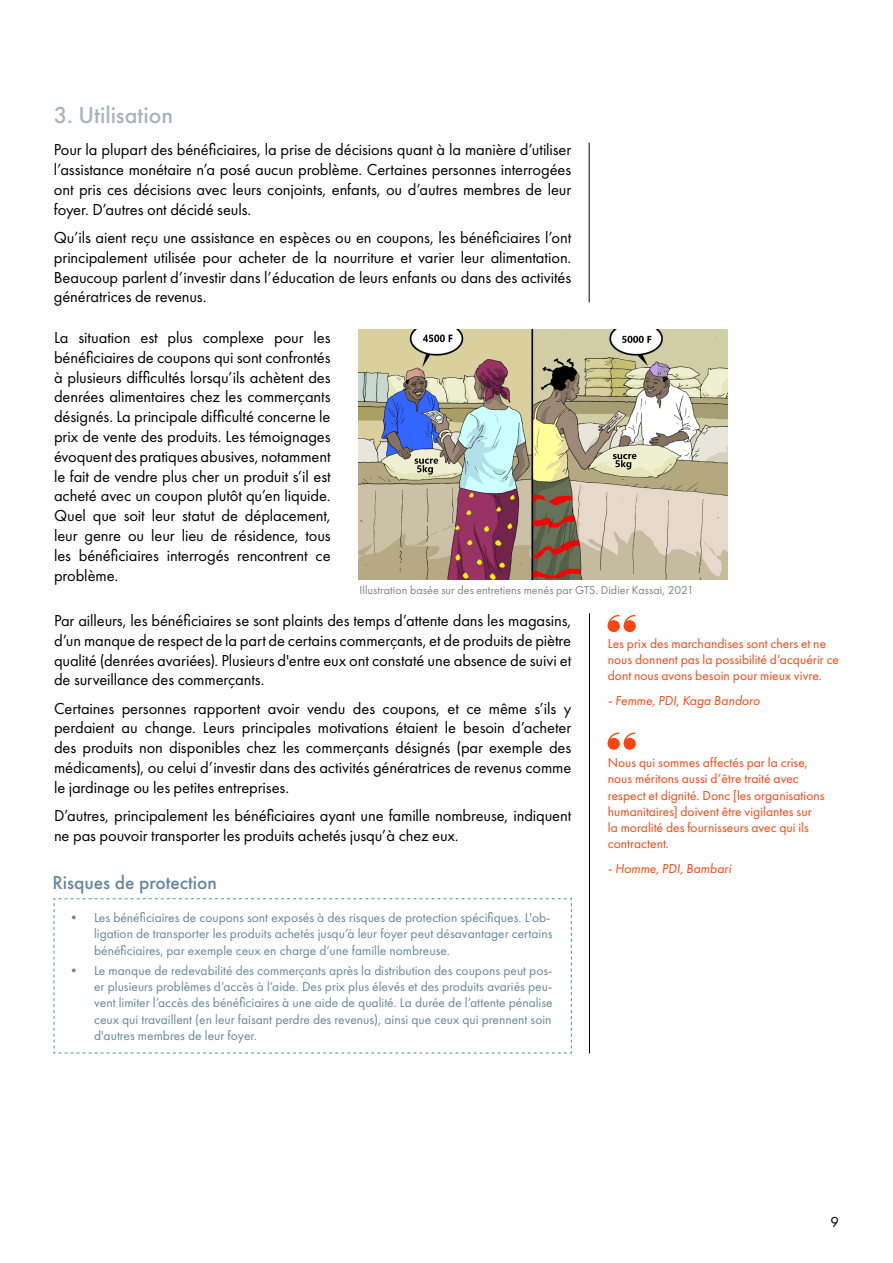
<style>
.page{position:relative;width:893px;height:1263px;background:#fff}
.page>*{position:absolute;margin:0;border:0;box-sizing:border-box;transform-origin:0 0}
.Heading_2{font:500 24px "Futura PT";color:#abb4bc}
.sub_bullets{font:500 19.5px "Futura PT";color:#65889d}
.Text{font:16.5px/19.8px "Futura PT";letter-spacing:-.005em;color:#000;text-align:justify}
.t1{font:15px "Futura PT";color:#000}
.t2{font:13.5px/16.2px "Futura PT";color:#65889d}
.Text-2{font:13.5px/16.2px "Futura PT";color:#fc440f}
.Text-3{font:italic 13.5px "Futura PT";color:#fc440f}
.Text-4{font:12px "Futura PT";letter-spacing:.005em;color:#808285}
</style>
<div class="page">
<hr style="left:589px;top:143px;width:1px;height:159px;background:#000">
<img style="left:358px;top:329px;width:370px;height:251px">
<hr style="left:589px;top:613px;width:1px;height:440px;background:#000">
<svg style="left:53px;top:898px;width:519px;height:156px"></svg>
<div style="left:608px;top:621px;width:11px;height:10px;background:#fc440f;border-radius:50%"></div>
<div style="left:608px;top:620px;width:12px;height:12px;border:1px solid #fc440f;border-radius:50%"></div>
<div style="left:624px;top:621px;width:11px;height:10px;background:#fc440f;border-radius:50%"></div>
<div style="left:624px;top:620px;width:12px;height:12px;border:1px solid #fc440f;border-radius:50%"></div>
<svg style="left:607px;top:614px;width:29px;height:13px"></svg>
<div style="left:608px;top:738px;width:11px;height:11px;background:#fc440f;border-radius:50%"></div>
<div style="left:608px;top:738px;width:12px;height:12px;border:1px solid #fc440f;border-radius:50%"></div>
<div style="left:624px;top:738px;width:11px;height:11px;background:#fc440f;border-radius:50%"></div>
<div style="left:624px;top:738px;width:12px;height:12px;border:1px solid #fc440f;border-radius:50%"></div>
<svg style="left:607px;top:732px;width:29px;height:13px"></svg>
<p class="Heading_2" style="left:54px;top:100px;width:121px">3. Utilisation</p>
<p class="Text" style="left:54px;top:140px;width:519px">Pour la plupart des bénéficiaires, la prise de décisions quant à la manière d’utiliser l’assistance monétaire n’a posé aucun problème. Certaines personnes interrogées ont pris ces décisions avec leurs conjoints, enfants, ou d’autres membres de leur foyer. D’autres ont décidé seuls.</p>
<p class="Text" style="left:54px;top:227px;width:519px">Qu’ils aient reçu une assistance en espèces ou en coupons, les bénéficiaires l’ont principalement utilisée pour acheter de la nourriture et varier leur alimentation.<br>Beaucoup parlent d’investir dans l’éducation de leurs enfants ou dans des activités génératrices de revenus.</p>
<p class="Text" style="left:54px;top:328px;width:278px">La situation est plus complexe pour les bénéficiaires de coupons qui sont confrontés à plusieurs difficultés lorsqu’ils achètent des denrées alimentaires chez les commerçants désignés. La principale difficulté concerne le prix de vente des produits. Les témoignages évoquent des pratiques abusives, notamment le fait de vendre plus cher un produit s’il est acheté avec un coupon plutôt qu’en liquide.<br>Quel que soit leur statut de déplacement, leur genre ou leur lieu de résidence, tous les bénéficiaires interrogés rencontrent ce problème.</p>
<p class="Text" style="left:54px;top:610px;width:519px">Par ailleurs, les bénéficiaires se sont plaints des temps d’attente dans les magasins, d’un manque de respect de la part de certains commerçants, et de produits de piètre qualité (denrées avariées). Plusieurs d'entre eux ont constaté une absence de suivi et de surveillance des commerçants.</p>
<p class="Text" style="left:54px;top:698px;width:519px">Certaines personnes rapportent avoir vendu des coupons, et ce même s’ils y perdaient au change. Leurs principales motivations étaient le besoin d’acheter des produits non disponibles chez les commerçants désignés (par exemple des médicaments), ou celui d’investir dans des activités génératrices de revenus comme le jardinage ou les petites entreprises.</p>
<p class="Text" style="left:54px;top:806px;width:519px">D’autres, principalement les bénéficiaires ayant une famille nombreuse, indiquent ne pas pouvoir transporter les produits achetés jusqu’à chez eux.</p>
<p class="Text-4" style="left:359px;top:582px;width:336px">Illustration basée sur des entretiens menés par GTS. Didier Kassai, 2021</p>
<p class="Text-2" style="left:608px;top:635px;width:233px">Les prix des marchandises sont chers et ne nous donnent pas la possibilité d’acquérir ce dont nous avons besoin pour mieux vivre.</p>
<p class="Text-3" style="left:608px;top:693px;width:154px">- Femme, PDI, Kaga Bandoro</p>
<p class="Text-2" style="left:608px;top:754px;width:218px">Nous qui sommes affectés par la crise, nous méritons aussi d’être traité avec respect et dignité. Donc [les organisations humanitaires] doivent être vigilantes sur la moralité des fournisseurs avec qui ils contractent.</p>
<p class="Text-3" style="left:608px;top:860px;width:125px">- Homme, PDI, Bambari</p>
<p class="sub_bullets" style="left:52px;top:870px;width:166px">Risques de protection</p>
<p class="t2" style="left:94px;top:909px;width:460px;text-indent:-27px">• Les bénéficiaires de coupons sont exposés à des risques de protection spécifiques. L'ob&shy;ligation de transporter les produits achetés jusqu’à leur foyer peut désavantager certains bénéficiaires, par exemple ceux en charge d’une famille nombreuse.</p>
<p class="t2" style="left:94px;top:962px;width:460px;text-align:justify;text-indent:-27px">• Le manque de redevabilité des commerçants après la distribution des coupons peut pos&shy;er plusieurs problèmes d’accès à l’aide. Des prix plus élevés et des produits avariés peu&shy;vent limiter l’accès des bénéficiaires à une aide de qualité. La durée de l’attente pénalise ceux qui travaillent (en leur faisant perdre des revenus), ainsi que ceux qui prennent soin d'autres membres de leur foyer.</p>
<p class="t1" style="left:830px;top:1213px;width:10px">9</p>
</div>
